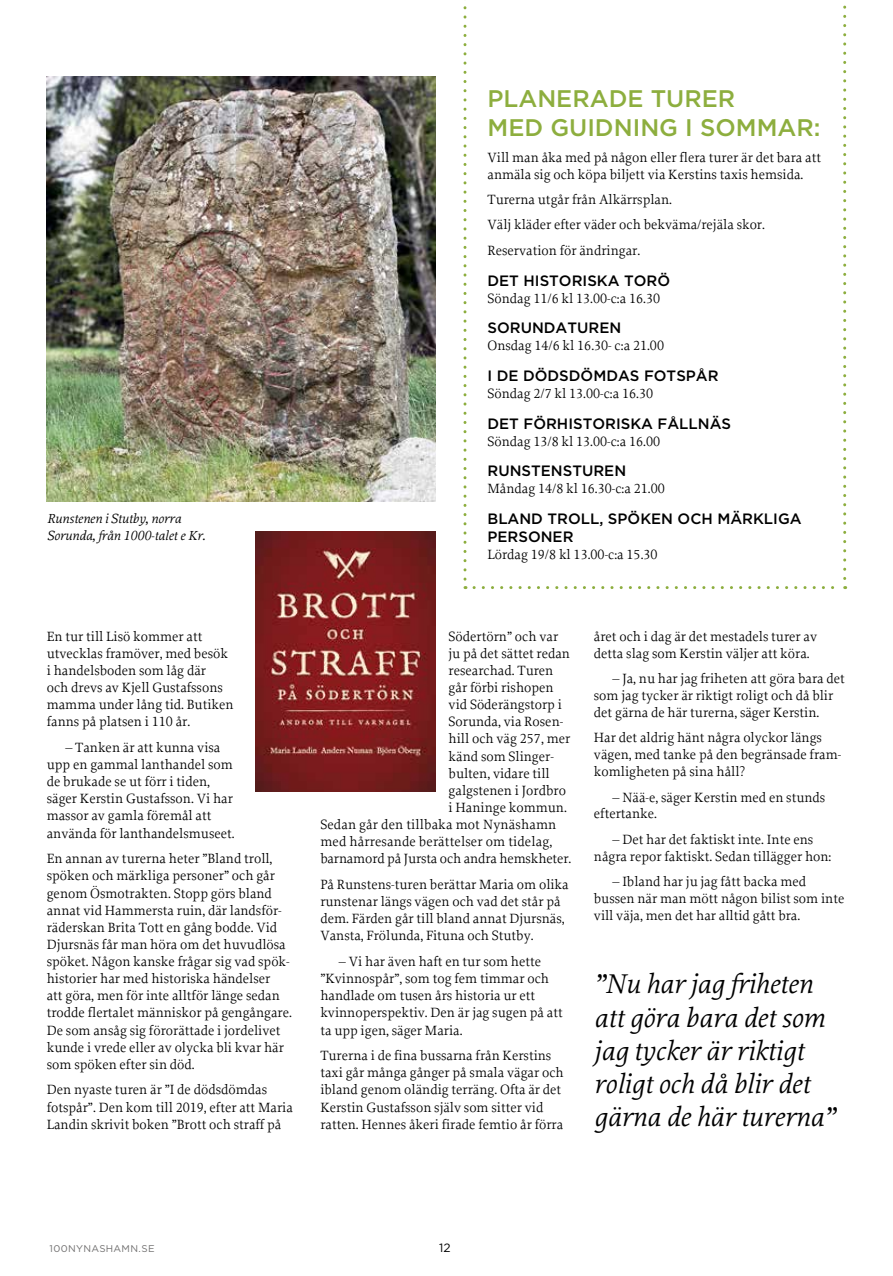
<style>
.page{position:relative;width:893px;height:1276px;background:#fff}
.page>*{position:absolute;margin:0;border:0;box-sizing:border-box;transform-origin:0 0}
.t1{font:italic 28.5px/33px "Proforma";color:#000}
.t2{font:500 24px/28.8px "Gotham";color:#8dae3e}
.t3{font:500 15px/18px "Gotham";color:#000}
.t4{font:14.1px/17.1px "Proforma";color:#000}
.t5{font:italic 13.8px/16.5px "Proforma";color:#000}
.t6{font:12px "Gotham";color:#000}
.t7{font:9.75px "Gotham";letter-spacing:.035em;color:#706f6f}
</style>
<div class="page">
<svg style="left:474px;top:586px;width:372px;height:3px"></svg>
<svg style="left:843px;top:5px;width:3px;height:573px"></svg>
<svg style="left:463px;top:6px;width:3px;height:583px"></svg>
<img style="left:47px;top:77px;width:389px;height:425px">
<img style="left:255px;top:531px;width:181px;height:260px">
<p class="t5" style="left:47px;top:510px;width:160px">Runstenen i Stutby, norra<br>Sorunda, från 1000-talet e Kr.</p>
<p class="t4" style="left:47px;top:627px;width:188px">En tur till Lisö kommer att utvecklas framöver, med besök i handelsboden som låg där<br>och drevs av Kjell Gustafssons mamma under lång tid. Butiken fanns på platsen i 110 år.</p>
<p class="t4" style="left:47px;top:738px;width:189px;text-indent:19px">– Tanken är att kunna visa upp en gammal lanthandel som de brukade se ut förr i tiden, säger Kerstin Gustafsson. Vi har massor av gamla föremål att använda för lanthandelsmuseet.</p>
<p class="t4" style="left:47px;top:850px;width:247px">En annan av turerna heter ”Bland troll, spöken och märkliga personer” och går genom Ösmotrakten. Stopp görs bland annat vid Hammersta ruin, där landsför&shy;räderskan Brita Tott en gång bodde. Vid Djursnäs får man höra om det huvudlösa spöket. Någon kanske frågar sig vad spök&shy;historier har med historiska händelser<br>att göra, men för inte alltför länge sedan trodde flertalet människor på gengångare.<br>De som ansåg sig förorättade i jordelivet kunde i vrede eller av olycka bli kvar här som spöken efter sin död.</p>
<p class="t4" style="left:47px;top:1081px;width:248px">Den nyaste turen är ”I de dödsdömdas fotspår”. Den kom till 2019, efter att Maria<br>Landin skrivit boken ”Brott och straff på</p>
<h2 class="t2" style="left:487px;top:84px;width:335px">PLANERADE TURER<br>MED GUIDNING I SOMMAR:</h2>
<p class="t4" style="left:487px;top:148px;width:335px">Vill man åka med på någon eller flera turer är det bara att anmäla sig och köpa biljett via Kerstins taxis hemsida.</p>
<p class="t4" style="left:487px;top:187px;width:279px;line-height:25.3px">Turerna utgår från Alkärrsplan.<br>Välj kläder efter väder och bekväma/rejäla skor.<br>Reservation för ändringar.</p>
<p class="t3" style="left:487px;top:271px;width:184px">DET HISTORISKA TORÖ</p>
<p class="t4" style="left:487px;top:289px;width:174px">Söndag 11/6 kl 13.00-c:a 16.30</p>
<p class="t3" style="left:487px;top:319px;width:135px">SORUNDATUREN</p>
<p class="t4" style="left:487px;top:337px;width:178px">Onsdag 14/6 kl 16.30- c:a 21.00</p>
<p class="t3" style="left:487px;top:366px;width:233px">I DE DÖDSDÖMDAS FOTSPÅR</p>
<p class="t4" style="left:487px;top:385px;width:167px">Söndag 2/7 kl 13.00-c:a 16.30</p>
<p class="t3" style="left:487px;top:414px;width:245px">DET FÖRHISTORISKA FÅLLNÄS</p>
<p class="t4" style="left:487px;top:432px;width:174px">Söndag 13/8 kl 13.00-c:a 16.00</p>
<p class="t3" style="left:487px;top:462px;width:140px">RUNSTENSTUREN</p>
<p class="t4" style="left:487px;top:480px;width:179px">Måndag 14/8 kl 16.30-c:a 21.00</p>
<p class="t3" style="left:487px;top:509px;width:316px">BLAND TROLL, SPÖKEN OCH MÄRKLIGA<br>PERSONER</p>
<p class="t4" style="left:487px;top:546px;width:172px">Lördag 19/8 kl 13.00-c:a 15.30</p>
<p class="t4" style="left:449px;top:627px;width:111px">Södertörn” och var</p>
<p class="t4" style="left:449px;top:644px;width:123px">ju på det sättet redan</p>
<p class="t4" style="left:449px;top:661px;width:106px">researchad. Turen</p>
<p class="t4" style="left:449px;top:678px;width:107px">går förbi rishopen</p>
<p class="t4" style="left:449px;top:696px;width:115px">vid Söderängstorp i</p>
<p class="t4" style="left:449px;top:713px;width:116px">Sorunda, via Rosen-</p>
<p class="t4" style="left:449px;top:730px;width:123px">hill och väg 257, mer</p>
<p class="t4" style="left:449px;top:747px;width:107px">känd som Slinger-</p>
<p class="t4" style="left:449px;top:764px;width:103px">bulten, vidare till</p>
<p class="t4" style="left:449px;top:781px;width:119px">galgstenen i Jordbro</p>
<p class="t4" style="left:449px;top:798px;width:120px">i Haninge kommun.</p>
<p class="t4" style="left:320px;top:815px;width:237px">Sedan går den tillbaka mot Nynäshamn</p>
<p class="t4" style="left:320px;top:833px;width:233px">med hårresande berättelser om tidelag,</p>
<p class="t4" style="left:320px;top:850px;width:252px">barnamord på Jursta och andra hemskheter.</p>
<p class="t4" style="left:320px;top:875px;width:250px">På Runstens-turen berättar Maria om olika runstenar längs vägen och vad det står på dem. Färden går till bland annat Djursnäs, Vansta, Frölunda, Fituna och Stutby.</p>
<p class="t4" style="left:320px;top:952px;width:244px;text-indent:19px">– Vi har även haft en tur som hette ”Kvinnospår”, som tog fem timmar och handlade om tusen års historia ur ett kvinnoperspektiv. Den är jag sugen på att ta upp igen, säger Maria.</p>
<p class="t4" style="left:320px;top:1047px;width:245px">Turerna i de fina bussarna från Kerstins taxi går många gånger på smala vägar och ibland genom oländig terräng. Ofta är det Kerstin Gustafsson själv som sitter vid ratten. Hennes åkeri firade femtio år förra</p>
<p class="t4" style="left:594px;top:627px;width:225px">året och i dag är det mestadels turer av detta slag som Kerstin väljer att köra.</p>
<p class="t4" style="left:594px;top:669px;width:252px;text-indent:19px">– Ja, nu har jag friheten att göra bara det som jag tycker är riktigt roligt och då blir det gärna de här turerna, säger Kerstin.</p>
<p class="t4" style="left:594px;top:729px;width:249px">Har det aldrig hänt några olyckor längs vägen, med tanke på den begränsade fram&shy;komligheten på sina håll?</p>
<p class="t4" style="left:594px;top:788px;width:233px;text-indent:19px">– Nää-e, säger Kerstin med en stunds eftertanke.</p>
<p class="t4" style="left:594px;top:830px;width:239px;text-align:center">– Det har det faktiskt inte. Inte ens några repor faktiskt. Sedan tillägger hon:</p>
<p class="t4" style="left:594px;top:873px;width:252px;text-indent:19px">– Ibland har ju jag fått backa med bussen när man mött någon bilist som inte vill väja, men det har alltid gått bra.</p>
<h1 class="t1" style="left:594px;top:967px;width:242px">”Nu har jag friheten att göra bara det som jag tycker är riktigt roligt och då blir det gärna de här turerna”</h1>
<p class="t7" style="left:50px;top:1242px;width:107px">100NYNASHAMN.SE</p>
<p class="t6" style="left:439px;top:1240px;width:13px">12</p>
</div>
